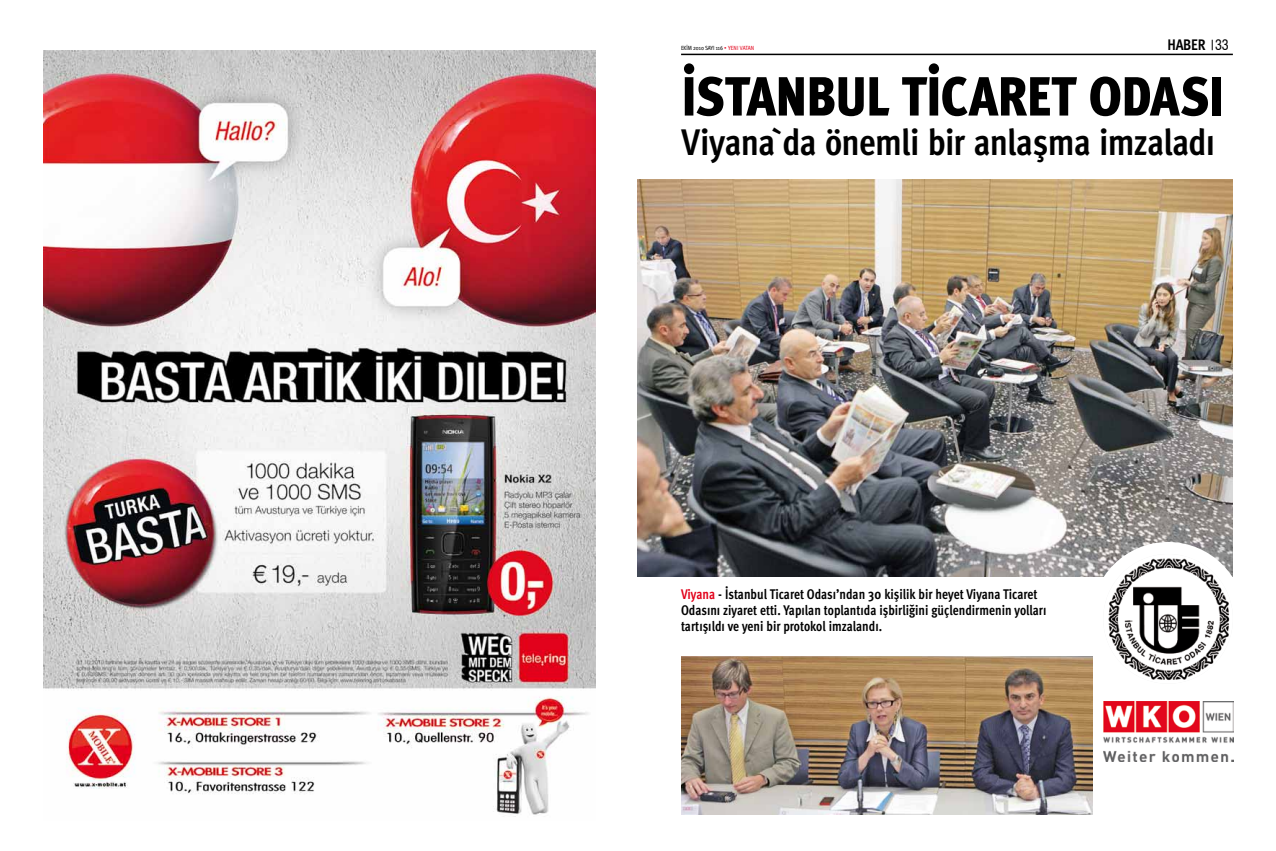
<style>
.page{position:relative;width:1276px;height:851px;background:#fff}
.page>*{position:absolute;margin:0;border:0;box-sizing:border-box;transform-origin:0 0}
.t1{font:900 55px "Meta Cond Pro";letter-spacing:-.01em;color:#000}
.t2{font:700 37px "Meta Cond Pro";letter-spacing:-.02em;color:#000}
.t3{font:700 15.3px "Meta Cond Pro";letter-spacing:-.015em;color:#000}
.t4{font:700 14px/16px "Meta Cond Pro";color:#000;scale:.95 1}
.t5{font:6px "Meta Cond Pro";letter-spacing:-.01em;color:#000}
.s1{color:#e2001a}
.s2{font-family:"Swiss 721 BT";font-weight:400;font-stretch:condensed;font-size:14px}
</style>
<div class="page">
<hr style="left:681px;top:54px;width:552px;height:1px;background:#000">
<img style="left:638px;top:179px;width:595px;height:397px">
<img style="left:681px;top:656px;width:411px;height:158px">
<img style="left:1103px;top:701px;width:130px;height:60px">
<div style="left:1097px;top:548px;width:142px;height:141px;background:#fff;border-radius:50%"></div>
<img style="left:1103px;top:554px;width:130px;height:129px;border-radius:65px">
<div style="left:1091px;top:542px;width:154px;height:153px;border:12px solid #fff;border-radius:50%"></div>
<img style="left:44px;top:51px;width:551px;height:766px">
<p class="t5" style="left:681px;top:44px;width:74px">EKİM 2010 SAYI 116 <span class="s1">• Yeni VATAN</span></p>
<p class="t3" style="left:1167px;top:35px;width:63px">HABER <span class="s2">33</span></p>
<h1 class="t1" style="left:681px;top:61px;width:42px">İSTAN</h1>
<h1 class="t1" style="left:806px;top:61px;width:191px">BUL TİCARET</h1>
<h1 class="t1" style="left:1088px;top:61px;width:87px">ODASI</h1>
<h2 class="t2" style="left:681px;top:118px;width:535px">Viyana`da önemli bir anlaşma imzaladı</h2>
<p class="t4" style="left:681px;top:586px;width:386px"><span class="s1">Viyana</span> - İstanbul Ticaret Odası’ndan 30 kişilik bir heyet Viyana Ticaret<br>Odasını ziyaret etti. Yapılan toplantıda işbirliğini güçlendirmenin yolları tartışıldı ve yeni bir protokol imzalandı.</p>
</div>
